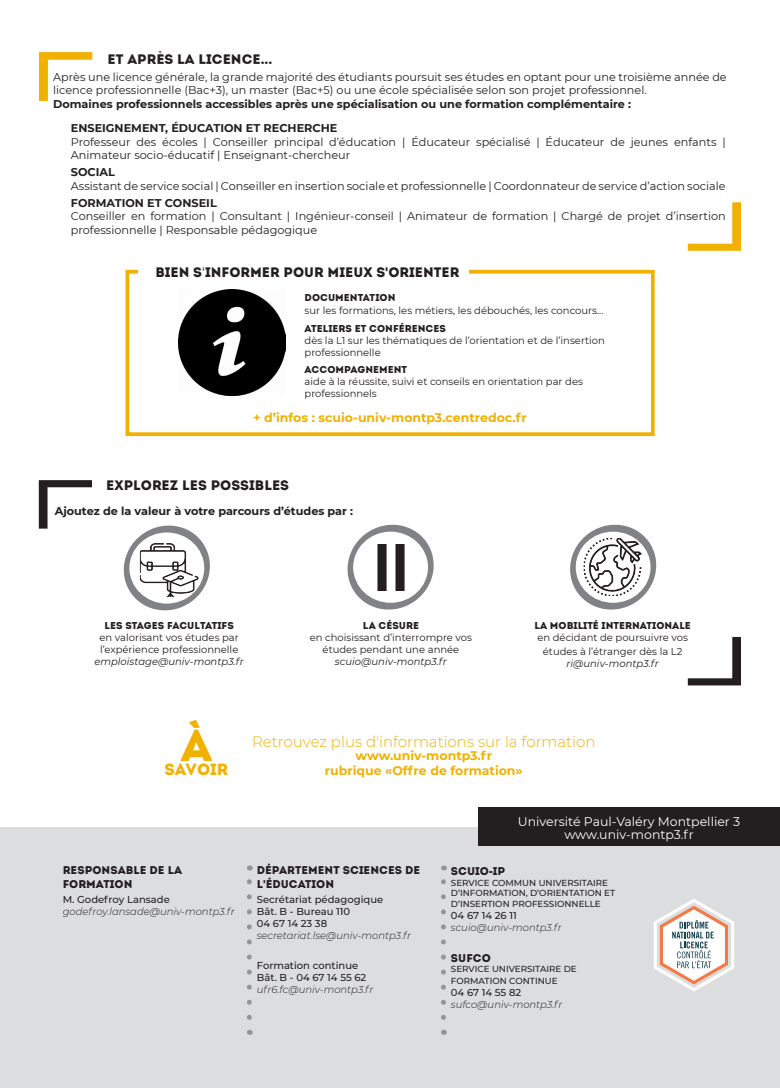
<style>
.page{position:relative;width:780px;height:1088px;background:#fff}
.page>*{position:absolute;margin:0;border:0;box-sizing:border-box;transform-origin:0 0}
.t1{font:44.12px "Intro";color:#f1b100}
.t2{font:16.25px "Intro";color:#f1b100}
.t3{font:300 15px "Montserrat";color:#f1b100}
.t4{font:13.75px "Intro";color:#231f20}
.t5{font:700 12.5px "Montserrat";color:#f1b100}
.t6{font:12.5px "Montserrat";color:#fff}
.t7{font:11.25px/13.5px "Montserrat";color:#231f20}
.t8{font:700 11.25px "Montserrat";color:#231f20}
.t9{font:11.25px/13.5px "Intro";color:#231f20}
.t10{font:10px/12px "Montserrat";color:#231f20}
.t11{font:italic 300 10px "Montserrat";color:#231f20}
.t12{font:500 10px "Montserrat";color:#231f20}
.t13{font:10px "Intro";color:#231f20}
.t14{font:italic 10px "Montserrat";color:#231f20}
.t15{font:500 8.75px/12px "Montserrat";color:#231f20}
.s1{font-family:"Montserrat"}
.s2{font-family:"Montserrat";font-weight:700}
.s3{font-family:"Arial";font-weight:900}
</style>
<div class="page">
<div style="left:0;top:827px;width:780px;height:260px;background:#dcdddf"></div>
<div style="left:478px;top:807px;width:302px;height:38px;background:#231f20"></div>
<svg style="left:654px;top:899px;width:80px;height:92px"></svg>
<svg style="left:247px;top:865px;width:5px;height:152px"></svg>
<svg style="left:441px;top:865px;width:5px;height:152px"></svg>
<svg style="left:39px;top:52px;width:53px;height:49px"></svg>
<svg style="left:687px;top:202px;width:54px;height:49px"></svg>
<img style="left:179px;top:289px;width:106px;height:106px">
<div style="left:125px;top:270px;width:529px;height:166px;border:4px solid #f1b100"></div>
<div style="left:138px;top:263px;width:331px;height:13px;background:#fff"></div>
<svg style="left:687px;top:637px;width:54px;height:48px"></svg>
<svg style="left:39px;top:480px;width:53px;height:49px"></svg>
<svg style="left:123px;top:525px;width:87px;height:86px"></svg>
<div style="left:129px;top:532px;width:75px;height:71px;background:#fff;border-radius:50%"></div>
<img style="left:140px;top:543px;width:58px;height:54px">
<svg style="left:347px;top:524px;width:87px;height:86px"></svg>
<div style="left:353px;top:532px;width:75px;height:71px;background:#fff;border-radius:50%"></div>
<img style="left:377px;top:545px;width:28px;height:45px">
<svg style="left:570px;top:524px;width:87px;height:86px"></svg>
<div style="left:575px;top:532px;width:75px;height:71px;background:#fff;border-radius:50%"></div>
<img style="left:583px;top:538px;width:58px;height:58px">
<p class="t4" style="left:108px;top:51px;width:166px">ET APRÈS LA LICENCE...</p>
<p class="t7" style="left:53px;top:70px;width:675px">Après une licence générale, la grande majorité des étudiants poursuit ses études en optant pour une troisième année de licence professionnelle (Bac+3), un master (Bac+5) ou une école spécialisée selon son projet professionnel.</p>
<p class="t8" style="left:53px;top:96px;width:579px">Domaines professionnels accessibles après une spécialisation ou une formation complémentaire :</p>
<p class="t8" style="left:71px;top:120px;width:268px">ENSEIGNEMENT, ÉDUCATION ET RECHERCHE</p>
<p class="t7" style="left:71px;top:135px;width:656px">Professeur des écoles | Conseiller principal d’éducation | Éducateur spécialisé | Éducateur de jeunes enfants |<br>Animateur socio-éducatif | Enseignant-chercheur</p>
<p class="t8" style="left:71px;top:164px;width:46px">SOCIAL</p>
<p class="t7" style="left:71px;top:179px;width:656px">Assistant de service social | Conseiller en insertion sociale et professionnelle | Coordonnateur de service d’action sociale</p>
<p class="t8" style="left:71px;top:195px;width:147px">FORMATION ET CONSEIL</p>
<p class="t7" style="left:71px;top:209px;width:656px">Conseiller en formation | Consultant | Ingénieur-conseil | Animateur de formation | Chargé de projet d’insertion professionnelle | Responsable pédagogique</p>
<p class="t4" style="left:155px;top:263px;width:305px">BIEN S<span class="s1">'</span>INFORMER POUR MIEUX S<span class="s2">'</span>ORIENTER</p>
<p class="t13" style="left:304px;top:291px;width:92px">DOCUMENTATION</p>
<p class="t10" style="left:304px;top:304px;width:300px">sur les formations, les métiers, les débouchés, les concours...</p>
<p class="t13" style="left:304px;top:322px;width:143px">ATELIERS ET CONFÉRENCES</p>
<p class="t10" style="left:304px;top:334px;width:302px">dès la L1 sur les thématiques de l’orientation et de l’insertion professionnelle</p>
<p class="t13" style="left:304px;top:363px;width:104px">ACCOMPAGNEMENT</p>
<p class="t10" style="left:304px;top:375px;width:280px">aide à la réussite, suivi et conseils en orientation par des professionnels</p>
<p class="t5" style="left:253px;top:408px;width:275px">+ d’infos : scuio-univ-montp3.centredoc.fr</p>
<p class="t4" style="left:106px;top:477px;width:184px">EXPLOREZ LES POSSIBLES</p>
<p class="t8" style="left:55px;top:503px;width:300px">Ajoutez de la valeur à votre parcours d’études par :</p>
<p class="t13" style="left:104px;top:620px;width:131px">LES STAGES FACULTATIFS</p>
<p class="t10" style="left:99px;top:631px;width:141px">en valorisant vos études par l’expérience professionnelle</p>
<p class="t14" style="left:94px;top:655px;width:151px">emploistage@univ-montp3.fr</p>
<p class="t13" style="left:363px;top:620px;width:58px">LA CÉSURE</p>
<p class="t10" style="left:310px;top:631px;width:164px;text-align:center">en choisissant d’interrompre vos études pendant une année</p>
<p class="t14" style="left:335px;top:655px;width:113px">scuio@univ-montp3.fr</p>
<p class="t13" style="left:534px;top:620px;width:158px">LA MOBILITÉ INTERNATIONALE</p>
<p class="t10" style="left:537px;top:631px;width:152px">en décidant de poursuivre vos</p>
<p class="t10" style="left:543px;top:645px;width:141px">études à l’étranger dès la L2</p>
<p class="t14" style="left:566px;top:657px;width:94px">ri@univ-montp3.fr</p>
<p class="t1" style="left:181px;top:719px;width:33px">À</p>
<p class="t2" style="left:164px;top:760px;width:65px">SAVOIR</p>
<p class="t9" style="left:63px;top:863px;width:121px">RESPONSABLE DE LA<br>FORMATION</p>
<p class="t12" style="left:63px;top:893px;width:109px">M. Godefroy Lansade</p>
<p class="t11" style="left:63px;top:905px;width:173px">godefroy.lansade@univ-montp3.fr</p>
<p class="t3" style="left:252px;top:731px;width:345px">Retrouvez plus d'informations sur la formation</p>
<p class="t5" style="left:355px;top:747px;width:138px">www.univ-montp3.fr</p>
<p class="t5" style="left:325px;top:762px;width:199px">rubrique «Offre de formation»</p>
<p class="t9" style="left:257px;top:863px;width:165px">DÉPARTEMENT SCIENCES DE<br>L<span class="s2">'</span>ÉDUCATION</p>
<p class="t12" style="left:257px;top:893px;width:128px">Secrétariat pédagogique</p>
<p class="t12" style="left:257px;top:905px;width:95px">Bât. B - Bureau 110</p>
<p class="t12" style="left:257px;top:917px;width:72px">04 67 14 23 38</p>
<p class="t11" style="left:257px;top:929px;width:156px">secretariat.lse@univ-montp3.fr</p>
<p class="t12" style="left:257px;top:958px;width:103px">Formation continue</p>
<p class="t12" style="left:257px;top:970px;width:111px">Bât. B - 04 67 14 55 62</p>
<p class="t11" style="left:257px;top:983px;width:118px">ufr6.fc@univ-montp3.fr</p>
<p class="t6" style="left:518px;top:813px;width:224px">Université Paul-Valéry Montpellier 3</p>
<p class="t6" style="left:564px;top:825px;width:131px">www.univ-montp3.fr</p>
<p class="t9" style="left:451px;top:864px;width:56px">SCUIO<span class="s3">-</span>IP</p>
<p class="t15" style="left:451px;top:876px;width:158px">SERVICE COMMUN UNIVERSITAIRE</p>
<p class="t15" style="left:451px;top:887px;width:166px">D’INFORMATION, D’ORIENTATION ET</p>
<p class="t15" style="left:451px;top:897px;width:151px">D’INSERTION PROFESSIONNELLE</p>
<p class="t12" style="left:451px;top:908px;width:67px">04 67 14 26 11</p>
<p class="t11" style="left:451px;top:920px;width:112px">scuio@univ-montp3.fr</p>
<p class="t9" style="left:451px;top:951px;width:41px">SUFCO</p>
<p class="t15" style="left:451px;top:963px;width:127px">SERVICE UNIVERSITAIRE DE<br>FORMATION CONTINUE</p>
<p class="t12" style="left:451px;top:986px;width:72px">04 67 14 55 82</p>
<p class="t11" style="left:451px;top:998px;width:113px">sufco@univ-montp3.fr</p>
</div>
